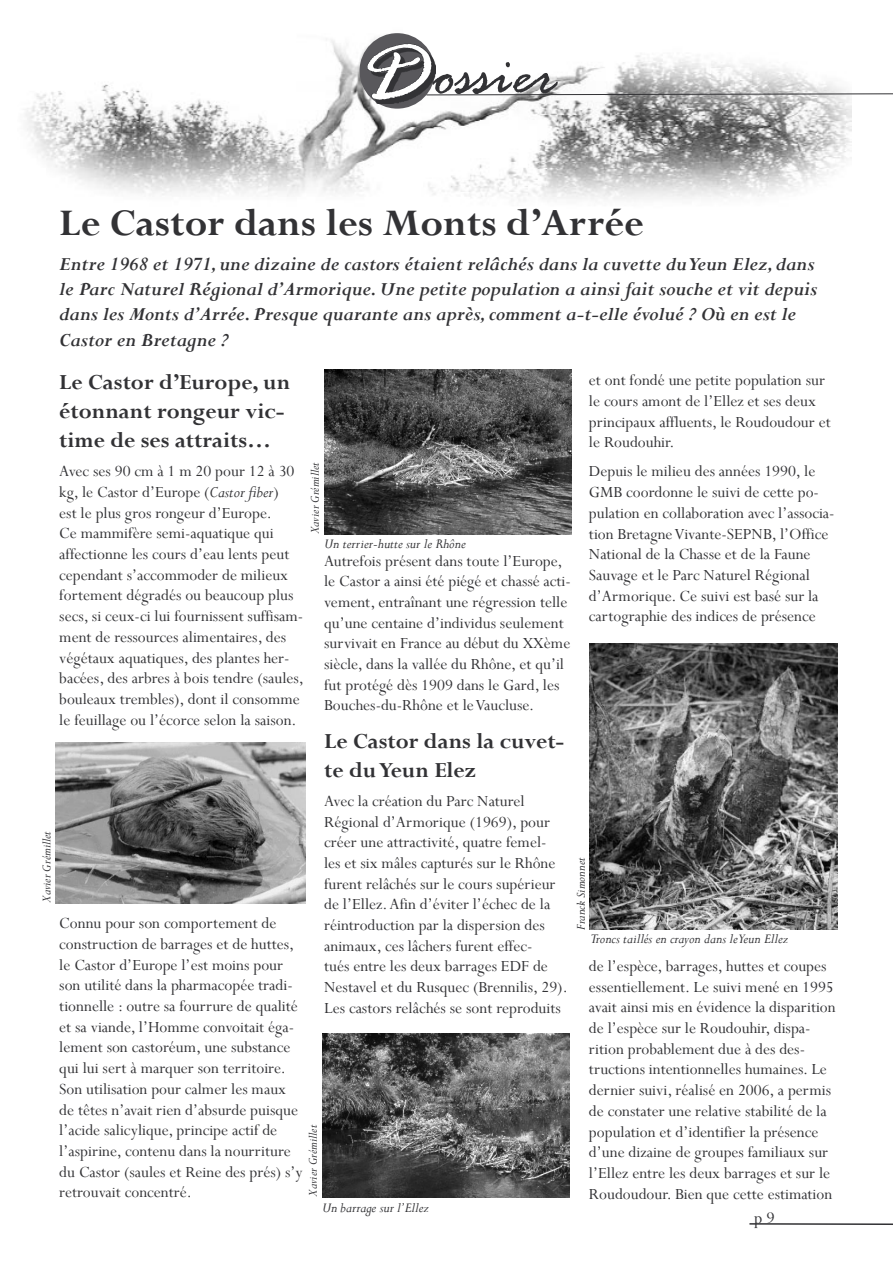
<style>
.page{position:relative;width:893px;height:1263px;background:#fff}
.page>*{position:absolute;margin:0;border:0;box-sizing:border-box;transform-origin:0 0}
.t1{font:italic 97.5px "Rage";color:#fff}
.t2{font:italic 66px "Rage";color:#323235}
.Titre_actu_et_brèves{font:700 42px "Perpetua";color:#323235}
.Corps_de_texte{font:700 24px/28.8px "Perpetua";color:#323235}
.t3{font:italic 700 21px/25.2px "Perpetua";color:#323235}
.Pagination{font:18px "Perpetua";color:#323235}
.Corps_de_texte-2{font:17.25px/20.7px "Perpetua";color:#323235}
.Légende_photos{font:italic 15px "Perpetua";color:#323235}
.Auteurs_photos{font:italic 13.5px "Perpetua";color:#323235}
.s1{font-style:italic}
</style>
<div class="page">
<hr style="left:749px;top:1223px;width:144px;height:2px;background:#323235">
<img style="left:25px;top:33px;width:826px;height:167px">
<div style="left:360px;top:33px;width:75px;height:76px;background:#59585c;border-radius:50%"></div>
<svg style="left:371px;top:100px;width:65px;height:4px"></svg>
<svg style="left:367px;top:43px;width:526px;height:57px"></svg>
<img style="left:55px;top:742px;width:251px;height:161px">
<img style="left:323px;top:1033px;width:246px;height:164px">
<img style="left:324px;top:370px;width:248px;height:165px">
<img style="left:590px;top:643px;width:248px;height:286px">
<p class="t1" style="left:358px;top:22px;width:69px">D</p>
<p class="t2" style="left:433px;top:39px;width:126px">ossier</p>
<p class="Auteurs_photos" style="left:38px;top:903px;width:73px;rotate:-90deg">Xavier Grémillet</p>
<p class="Titre_actu_et_brèves" style="left:59px;top:196px;width:586px">Le Castor dans les Monts d’Arrée</p>
<p class="t3" style="left:59px;top:251px;width:759px">Entre 1968 et 1971, une dizaine de castors étaient relâchés dans la cuvette du Yeun Elez, dans le Parc Naturel Régional d’Armorique. Une petite population a ainsi fait souche et vit depuis dans les Monts d’Arrée. Presque quarante ans après, comment a-t-elle évolué ? Où en est le Castor en Bretagne ?</p>
<p class="Corps_de_texte" style="left:59px;top:368px;width:233px">Le Castor d’Europe, un étonnant rongeur vic&shy;time de ses attraits…</p>
<p class="Corps_de_texte-2" style="left:59px;top:460px;width:246px">Avec ses 90 cm à 1 m 20 pour 12 à 30 kg, le Castor d’Europe (<span class="s1">Castor fiber</span>)<br>est le plus gros rongeur d’Europe.<br>Ce mammifère semi-aquatique qui affectionne les cours d’eau lents peut cependant s’accommoder de milieux fortement dégradés ou beaucoup plus secs, si ceux-ci lui fournissent suffisam&shy;ment de ressources alimentaires, des végétaux aquatiques, des plantes her&shy;bacées, des arbres à bois tendre (saules, bouleaux trembles), dont il consomme le feuillage ou l’écorce selon la saison.</p>
<p class="Corps_de_texte-2" style="left:589px;top:369px;width:243px">et ont fondé une petite population sur le cours amont de l’Ellez et ses deux principaux affluents, le Roudoudour et le Roudouhir.</p>
<p class="Corps_de_texte-2" style="left:589px;top:461px;width:247px">Depuis le milieu des années 1990, le GMB coordonne le suivi de cette po&shy;pulation en collaboration avec l’associa&shy;tion Bretagne Vivante-SEPNB, l’Office National de la Chasse et de la Faune Sauvage et le Parc Naturel Régional d’Armorique. Ce suivi est basé sur la cartographie des indices de présence</p>
<p class="Auteurs_photos" style="left:306px;top:534px;width:73px;rotate:-90deg">Xavier Grémillet</p>
<p class="Légende_photos" style="left:324px;top:535px;width:143px">Un terrier-hutte sur le Rhône</p>
<p class="Corps_de_texte-2" style="left:324px;top:550px;width:248px">Autrefois présent dans toute l’Europe, le Castor a ainsi été piégé et chassé acti&shy;vement, entraînant une régression telle qu’une centaine d’individus seulement survivait en France au début du XXème siècle, dans la vallée du Rhône, et qu’il fut protégé dès 1909 dans le Gard, les Bouches-du-Rhône et le Vaucluse.</p>
<p class="Corps_de_texte" style="left:324px;top:726px;width:242px">Le Castor dans la cuvet&shy;te du Yeun Elez</p>
<p class="Corps_de_texte-2" style="left:324px;top:790px;width:245px">Avec la création du Parc Naturel Régional d’Armorique (1969), pour créer une attractivité, quatre femel-<br>les et six mâles capturés sur le Rhône furent relâchés sur le cours supérieur de l’Ellez. Afin d’éviter l’échec de la réintroduction par la dispersion des animaux, ces lâchers furent effec-<br>tués entre les deux barrages EDF de Nestavel et du Rusquec (Brennilis, 29).<br>Les castors relâchés se sont reproduits</p>
<p class="Auteurs_photos" style="left:572px;top:930px;width:74px;rotate:-90deg">Franck Simonnet</p>
<p class="Corps_de_texte-2" style="left:59px;top:912px;width:245px">Connu pour son comportement de construction de barrages et de huttes, le Castor d’Europe l’est moins pour son utilité dans la pharmacopée tradi&shy;tionnelle : outre sa fourrure de qualité et sa viande, l’Homme convoitait éga&shy;lement son castoréum, une substance qui lui sert à marquer son territoire.<br>Son utilisation pour calmer les maux de têtes n’avait rien d’absurde puisque l’acide salicylique, principe actif de l’aspirine, contenu dans la nourriture du Castor (saules et Reine des prés) s’y retrouvait concentré.</p>
<p class="Légende_photos" style="left:590px;top:929px;width:200px">Troncs taillés en crayon dans le Yeun Ellez</p>
<p class="Corps_de_texte-2" style="left:589px;top:955px;width:248px">de l’espèce, barrages, huttes et coupes essentiellement. Le suivi mené en 1995 avait ainsi mis en évidence la disparition de l’espèce sur le Roudouhir, dispa&shy;rition probablement due à des des&shy;tructions intentionnelles humaines. Le dernier suivi, réalisé en 2006, a permis de constater une relative stabilité de la population et d’identifier la présence d’une dizaine de groupes familiaux sur l’Ellez entre les deux barrages et sur le Roudoudour. Bien que cette estimation</p>
<p class="Auteurs_photos" style="left:304px;top:1197px;width:73px;rotate:-90deg">Xavier Grémillet</p>
<p class="Légende_photos" style="left:322px;top:1198px;width:108px">Un barrage sur l’Ellez</p>
<p class="Pagination" style="left:754px;top:1207px;width:22px">p 9</p>
</div>
